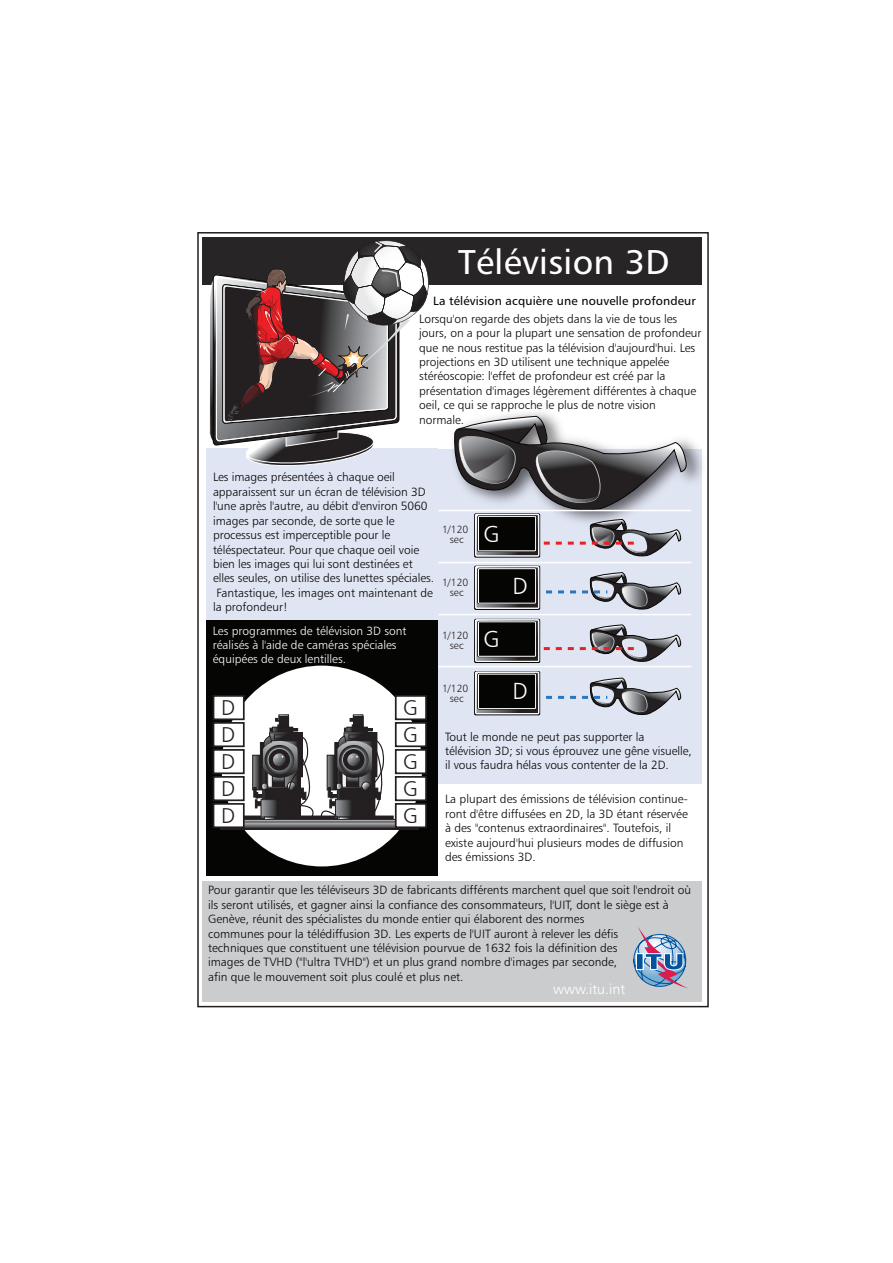
<style>
.page{position:relative;width:893px;height:1263px;background:#fff}
.page>*{position:absolute;margin:0;border:0;box-sizing:border-box;transform-origin:0 0}
.t1{font:34.5px "Humanist 777 BT Roman B";letter-spacing:.01em;color:#fff}
.t2{font:23.25px "Humanist 777 BT Light B";color:#fff}
.t3{font:21.45px/27px "Humanist 777 BT Light B";color:#231f20;text-align:justify}
.t4{font:14.25px "Humanist 777 BT Light B";color:#fff}
.t5{font:12px/14.4px "Humanist 777 BT Light B";letter-spacing:-.005em;color:#050504}
.t6{font:12px/14.4px "Humanist 777 BT Light B";color:#fff}
.t7{font:12px "Humanist 777 BT Roman B";letter-spacing:.01em;color:#050504}
.t8{font:10.5px/9.9px "Humanist 777 BT Light B";color:#231f20;text-align:center}
</style>
<div class="page">
<div style="left:197px;top:232px;width:512px;height:775px;background:#fff;border:2px solid #211e1e"></div>
<div style="left:206px;top:449px;width:231px;height:249px;background:#e0e5f3"></div>
<div style="left:430px;top:449px;width:271px;height:335px;background:#e0e5f3"></div>
<svg style="left:475px;top:566px;width:65px;height:43px"></svg>
<div style="left:476px;top:567px;width:63px;height:41px;border:1px solid #fff"></div>
<div style="left:478px;top:568px;width:58px;height:36px;border:1px solid #050504"></div>
<div style="left:478px;top:569px;width:58px;height:34px;background:#050504"></div>
<div style="left:478px;top:569px;width:58px;height:34px;border:1px solid #fff"></div>
<svg style="left:546px;top:572px;width:136px;height:38px"></svg>
<svg style="left:475px;top:619px;width:207px;height:44px"></svg>
<div style="left:475px;top:671px;width:65px;height:44px;border:1px solid #050504"></div>
<svg style="left:475px;top:672px;width:65px;height:43px"></svg>
<div style="left:476px;top:672px;width:63px;height:42px;border:1px solid #fff"></div>
<div style="left:478px;top:674px;width:58px;height:35px;background:#050504"></div>
<div style="left:478px;top:674px;width:58px;height:35px;border:1px solid #fff"></div>
<svg style="left:546px;top:677px;width:136px;height:38px"></svg>
<div style="left:206px;top:620px;width:231px;height:255px;background:#050504"></div>
<div style="left:203px;top:237px;width:499px;height:47px;background:#282526"></div>
<div style="left:203px;top:881px;width:499px;height:120px;background:#cbccce"></div>
<svg style="left:208px;top:240px;width:222px;height:226px"></svg>
<div style="left:221px;top:666px;width:201px;height:200px;background:#fff;border-radius:50%"></div>
<div style="left:243px;top:816px;width:150px;height:7px;background:#231f20"></div>
<svg style="left:254px;top:715px;width:136px;height:104px"></svg>
<div style="left:220px;top:819px;width:199px;height:8px;background:#737172"></div>
<div style="left:220px;top:819px;width:199px;height:8px;border:1px solid #231f20"></div>
<svg style="left:245px;top:824px;width:150px;height:3px"></svg>
<div style="left:220px;top:822px;width:199px;height:7px;border:1px solid #231f20"></div>
<div style="left:213px;top:695px;width:32px;height:25px;background:#fff;border:2px solid #231f20"></div>
<div style="left:213px;top:722px;width:32px;height:25px;background:#fff;border:2px solid #231f20"></div>
<div style="left:213px;top:749px;width:32px;height:25px;background:#fff;border:2px solid #231f20"></div>
<div style="left:213px;top:776px;width:32px;height:25px;background:#fff;border:2px solid #231f20"></div>
<div style="left:213px;top:803px;width:32px;height:25px;background:#fff;border:2px solid #231f20"></div>
<div style="left:395px;top:695px;width:32px;height:25px;background:#fff;border:2px solid #231f20"></div>
<div style="left:395px;top:722px;width:32px;height:25px;background:#fff;border:2px solid #231f20"></div>
<div style="left:395px;top:749px;width:32px;height:25px;background:#fff;border:2px solid #231f20"></div>
<div style="left:395px;top:776px;width:32px;height:25px;background:#fff;border:2px solid #231f20"></div>
<div style="left:395px;top:803px;width:32px;height:25px;background:#fff;border:2px solid #231f20"></div>
<svg style="left:633px;top:927px;width:55px;height:62px"></svg>
<img style="left:503px;top:403px;width:206px;height:129px">
<svg style="left:454px;top:416px;width:235px;height:142px"></svg>
<hr style="left:438px;top:510px;width:253px;height:1px;background:#fff">
<hr style="left:438px;top:562px;width:253px;height:1px;background:#fff">
<hr style="left:438px;top:614px;width:253px;height:1px;background:#fff">
<hr style="left:438px;top:666px;width:253px;height:1px;background:#fff">
<h1 class="t1" style="left:458px;top:241px;width:213px">Télévision 3D</h1>
<p class="t7" style="left:433px;top:293px;width:264px">La télévision acquière une nouvelle profondeur</p>
<p class="t5" style="left:419px;top:311px;width:284px">Lorsqu'on regarde des objets dans la vie de tous les jours, on a pour la plupart une sensation de profondeur que ne nous restitue pas la télévision d'aujourd'hui. Les projections en 3D utilisent une technique appelée stéréoscopie: l'effet de profondeur est créé par la présentation d'images légèrement différentes à chaque oeil, ce qui se rapproche le plus de notre vision normale.</p>
<p class="t5" style="left:213px;top:470px;width:223px">Les images présentées à chaque oeil apparaissent sur un écran de télévision 3D l'une après l'autre, au débit d'environ 5060 images par seconde, de sorte que le processus est imperceptible pour le téléspectateur. Pour que chaque oeil voie bien les images qui lui sont destinées et elles seules, on utilise des lunettes spéciales.<br>Fantastique, les images ont maintenant de la profondeur!</p>
<p class="t6" style="left:213px;top:623px;width:195px">Les programmes de télévision 3D sont réalisés à l'aide de caméras spéciales équipées de deux lentilles.</p>
<h3 class="t3" style="left:221px;top:694px;width:16px">D D D D D</h3>
<h3 class="t3" style="left:403px;top:694px;width:16px">G G G G G</h3>
<p class="t8" style="left:442px;top:524px;width:28px">1/120 sec</p>
<p class="t8" style="left:442px;top:578px;width:28px">1/120 sec</p>
<p class="t8" style="left:442px;top:630px;width:28px">1/120 sec</p>
<p class="t8" style="left:442px;top:683px;width:28px">1/120 sec</p>
<h2 class="t2" style="left:483px;top:519px;width:17px">G</h2>
<h2 class="t2" style="left:483px;top:625px;width:17px">G</h2>
<h2 class="t2" style="left:512px;top:572px;width:17px">D</h2>
<h2 class="t2" style="left:512px;top:677px;width:17px">D</h2>
<p class="t5" style="left:445px;top:730px;width:248px">Tout le monde ne peut pas supporter la télévision 3D; si vous éprouvez une gêne visuelle, il vous faudra hélas vous contenter de la 2D.</p>
<p class="t5" style="left:445px;top:792px;width:244px">La plupart des émissions de télévision continue&shy;ront d'être diffusées en 2D, la 3D étant réservée à des "contenus extraordinaires". Toutefois, il existe aujourd'hui plusieurs modes de diffusion des émissions 3D.</p>
<p class="t5" style="left:208px;top:883px;width:484px">Pour garantir que les téléviseurs 3D de fabricants différents marchent quel que soit l'endroit où ils seront utilisés, et gagner ainsi la confiance des consommateurs, l'UIT, dont le siège est à Genève, réunit des spécialistes du monde entier qui élaborent des normes<br>communes pour la télédiffusion 3D. Les experts de l'UIT auront à relever les défis<br>techniques que constituent une télévision pourvue de 1632 fois la définition des<br>images de TVHD ("l'ultra TVHD") et un plus grand nombre d'images par seconde,<br>afin que le mouvement soit plus coulé et plus net.</p>
<p class="t4" style="left:553px;top:980px;width:74px">www.itu.int</p>
</div>
